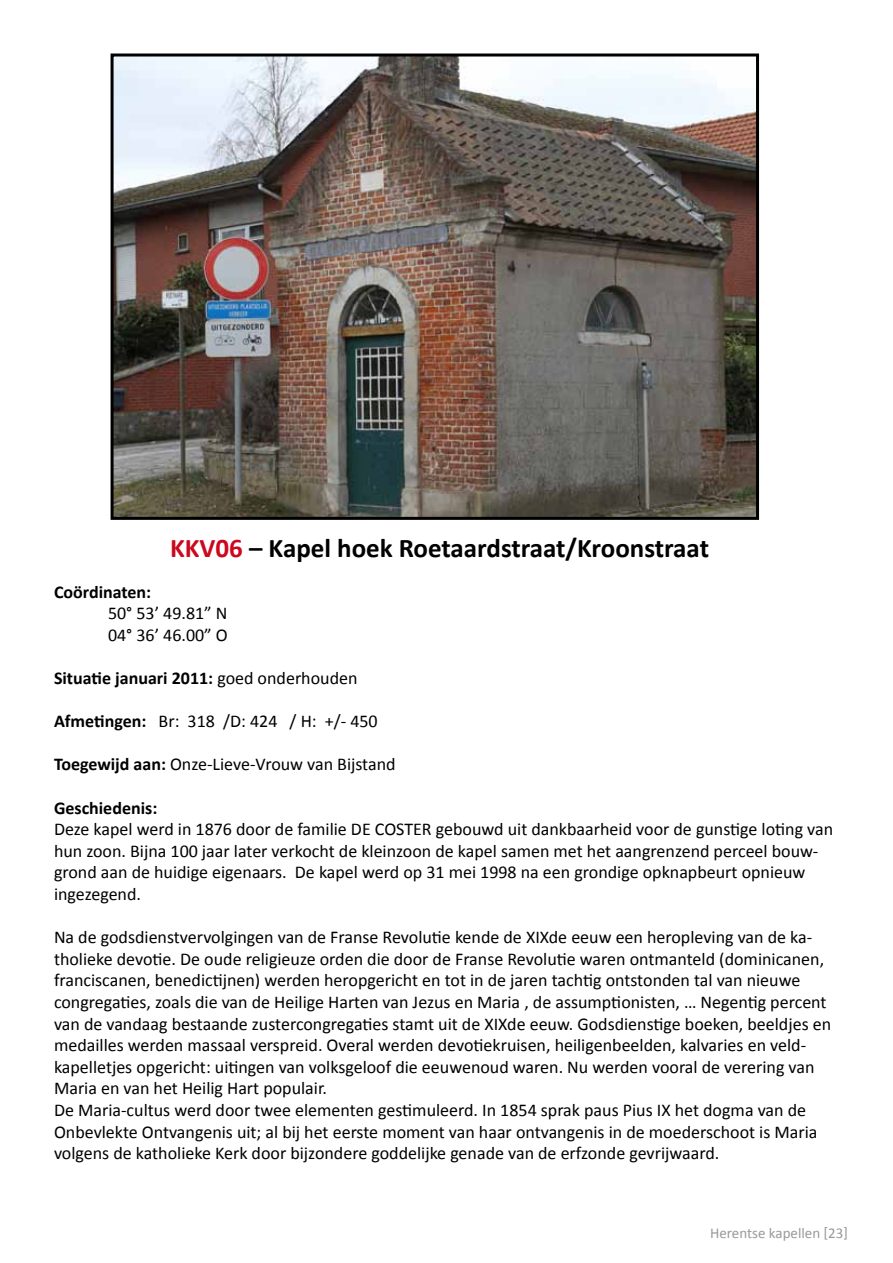
<style>
.page{position:relative;width:893px;height:1263px;background:#fff}
.page>*{position:absolute;margin:0;border:0;box-sizing:border-box;transform-origin:0 0}
.t1{font:700 27px "Calibri";color:#000}
.t2{font:18px/21.6px "Calibri";color:#000}
.t3{font:700 18px "Calibri";color:#000}
.t4{font:15px "Calibri";color:#98999b}
.s1{color:#cd071e}
.s2{font-weight:400}
.s3{font-weight:700}
</style>
<div class="page">
<img style="left:115px;top:58px;width:640px;height:458px">
<div style="left:111px;top:54px;width:648px;height:466px;border:3px solid #000"></div>
<h1 class="t1" style="left:170px;top:531px;width:540px"><span class="s1">KKV06</span> – Kapel hoek Roetaardstraat/Kroonstraat</h1>
<p class="t3" style="left:54px;top:580px;width:99px">Coördinaten:</p>
<p class="t2" style="left:108px;top:601px;width:121px">50° 53’ 49.81” N<br>04° 36’ 46.00” O</p>
<p class="t3" style="left:54px;top:667px;width:305px">Situatie januari 2011: <span class="s2">goed onderhouden</span></p>
<p class="t2" style="left:54px;top:709px;width:325px"><span class="s3">Afmetingen:</span> Br: 318 /D: 424 / H: +/- 450</p>
<p class="t2" style="left:54px;top:753px;width:343px"><span class="s3">Toegewijd aan:</span> Onze-Lieve-Vrouw van Bijstand</p>
<p class="t3" style="left:54px;top:796px;width:105px">Geschiedenis:</p>
<p class="t2" style="left:54px;top:817px;width:781px">Deze kapel werd in 1876 door de familie DE COSTER gebouwd uit dankbaarheid voor de gunstige loting van hun zoon. Bijna 100 jaar later verkocht de kleinzoon de kapel samen met het aangrenzend perceel bouw&shy;grond aan de huidige eigenaars. De kapel werd op 31 mei 1998 na een grondige opknapbeurt opnieuw ingezegend.</p>
<p class="t2" style="left:54px;top:925px;width:779px">Na de godsdienstvervolgingen van de Franse Revolutie kende de XIXde eeuw een heropleving van de ka&shy;tholieke devotie. De oude religieuze orden die door de Franse Revolutie waren ontmanteld (dominicanen, franciscanen, benedictijnen) werden heropgericht en tot in de jaren tachtig ontstonden tal van nieuwe congregaties, zoals die van de Heilige Harten van Jezus en Maria , de assumptionisten, … Negentig percent van de vandaag bestaande zustercongregaties stamt uit de XIXde eeuw. Godsdienstige boeken, beeldjes en medailles werden massaal verspreid. Overal werden devotiekruisen, heiligenbeelden, kalvaries en veld&shy;kapelletjes opgericht: uitingen van volksgeloof die eeuwenoud waren. Nu werden vooral de verering van Maria en van het Heilig Hart populair.<br>De Maria-cultus werd door twee elementen gestimuleerd. In 1854 sprak paus Pius IX het dogma van de Onbevlekte Ontvangenis uit; al bij het eerste moment van haar ontvangenis in de moederschoot is Maria volgens de katholieke Kerk door bijzondere goddelijke genade van de erfzonde gevrijwaard.</p>
<p class="t4" style="left:710px;top:1224px;width:139px">Herentse kapellen [23]</p>
</div>
